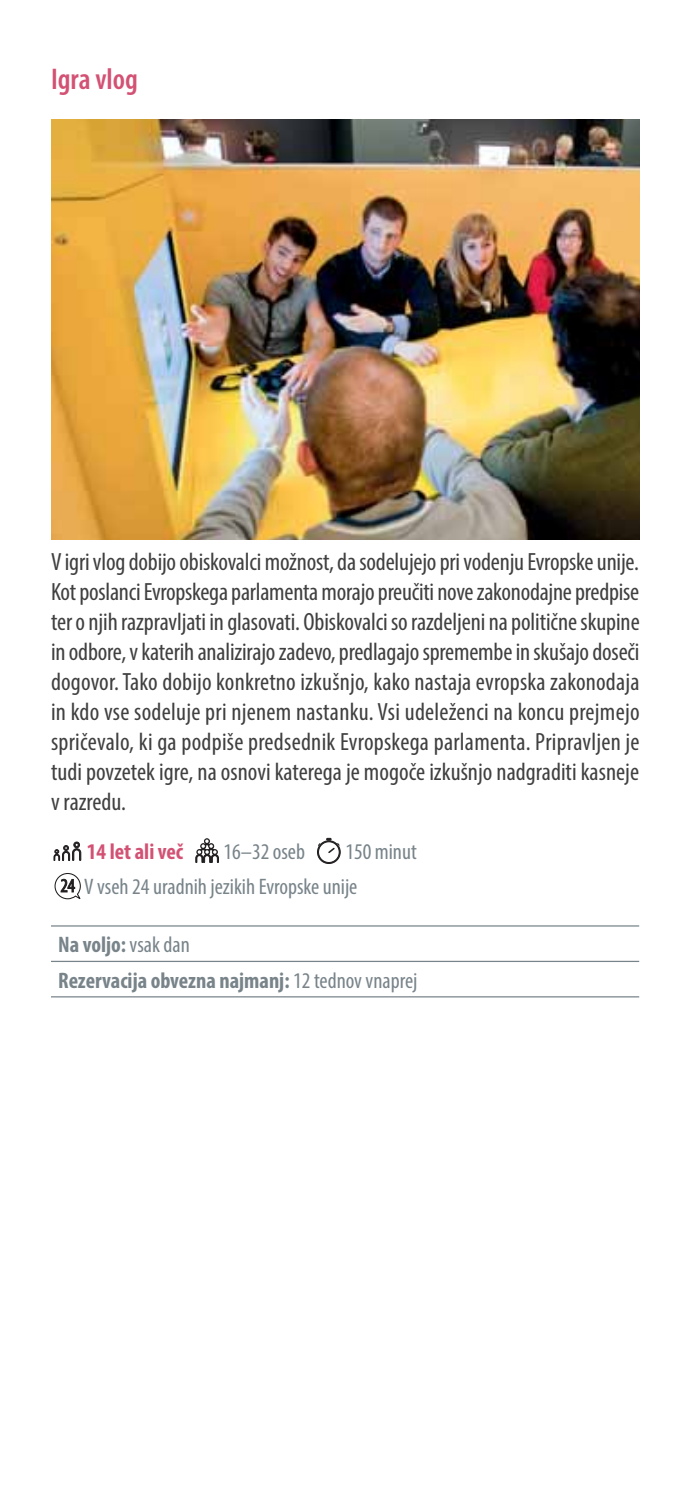
<style>
.page{position:relative;width:685px;height:1488px;background:#fff}
.page>*{position:absolute;margin:0;border:0;box-sizing:border-box;transform-origin:0 0}
.t1{font:600 condensed 30px "Myriad Pro";color:#d35274}
.t2{font:condensed 25px/30px "Myriad Pro";color:#404041;text-align:justify}
.t3{font:700 condensed 22.5px/35.5px "Myriad Pro";color:#78848a}
.t4{font:condensed 22.5px/35.2px "Myriad Pro";color:#78848a}
.t5{font:700 condensed 22.5px "Myriad Pro";color:#d35274}
.s1{font-weight:400}
</style>
<div class="page">
<svg style="left:54px;top:842px;width:27px;height:18px"></svg>
<svg style="left:196px;top:838px;width:23px;height:24px"></svg>
<div style="left:317px;top:840px;width:24px;height:24px;border:1px solid #221f20;border-radius:50%"></div>
<svg style="left:317px;top:838px;width:24px;height:25px"></svg>
<svg style="left:54px;top:873px;width:27px;height:27px"></svg>
<hr style="left:51px;top:925px;width:588px;height:1px;background:#78848a">
<hr style="left:51px;top:960px;width:588px;height:2px;background:#78848a">
<hr style="left:51px;top:996px;width:588px;height:1px;background:#78848a">
<img style="left:51px;top:119px;width:588px;height:420px">
<p class="t1" style="left:51px;top:68px;width:88px">Igra vlog</p>
<p class="t2" style="left:51px;top:548px;width:590px">V igri vlog dobijo obiskovalci možnost, da sodelujejo pri vodenju Evropske unije.<br>Kot poslanci Evropskega parlamenta morajo preučiti nove zakonodajne predpise ter o njih razpravljati in glasovati. Obiskovalci so razdeljeni na politične skupine in odbore, v katerih analizirajo zadevo, predlagajo spremembe in skušajo doseči dogovor. Tako dobijo konkretno izkušnjo, kako nastaja evropska zakonodaja in kdo vse sodeluje pri njenem nastanku. Vsi udeleženci na koncu prejmejo spričevalo, ki ga podpiše predsednik Evropskega parlamenta. Pripravljen je tudi povzetek igre, na osnovi katerega je mogoče izkušnjo nadgraditi kasneje v razredu.</p>
<p class="t5" style="left:87px;top:843px;width:98px">14 let ali več</p>
<p class="t4" style="left:223px;top:836px;width:83px">16–32 oseb</p>
<p class="t4" style="left:84px;top:836px;width:334px;text-indent:261px">150 minut<br>V vseh 24 uradnih jezikih Evropske unije</p>
<p class="t3" style="left:58px;top:929px;width:361px">Na voljo: <span class="s1">vsak dan<br></span>Rezervacija obvezna najmanj: <span class="s1">12 tednov vnaprej</span></p>
</div>
